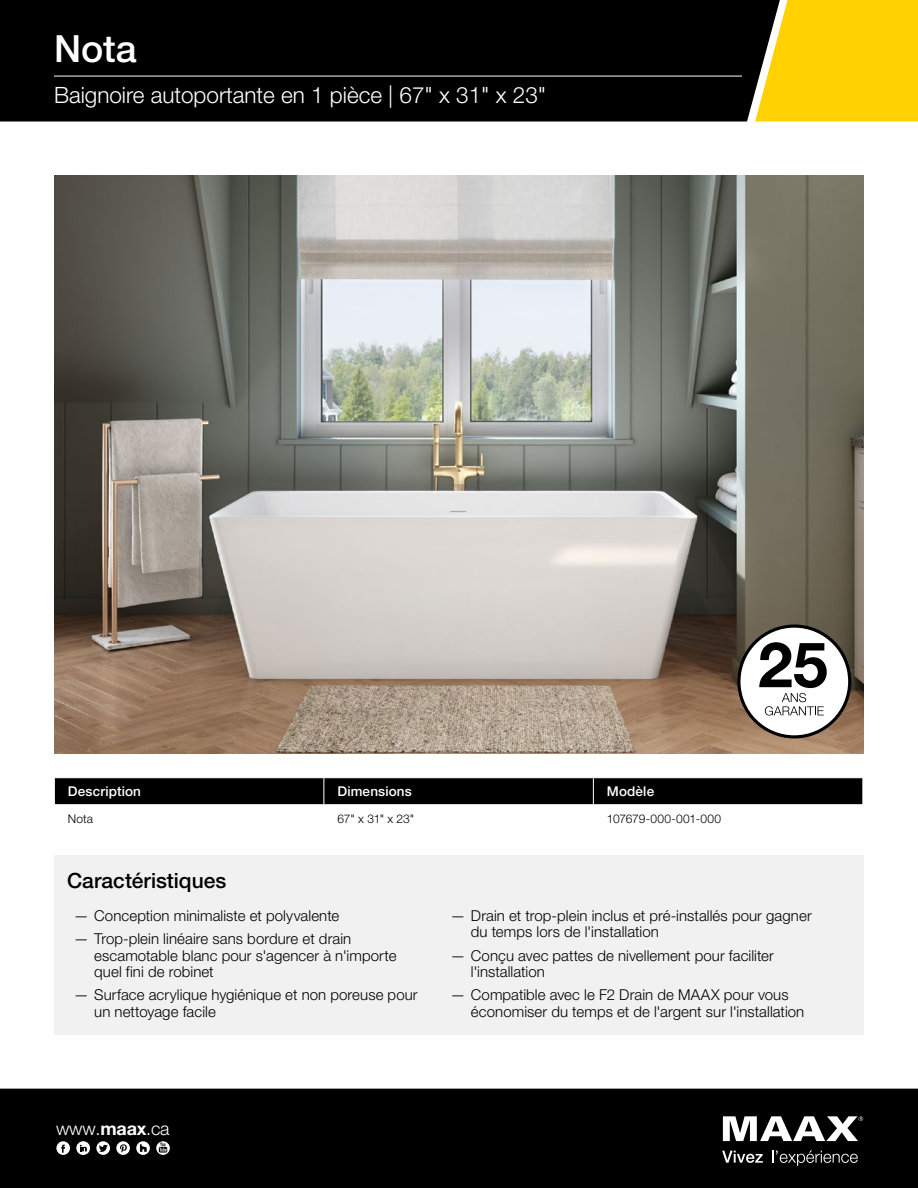
<style>
.page{position:relative;width:918px;height:1188px;background:#fff}
.page>*{position:absolute;margin:0;border:0;box-sizing:border-box;transform-origin:0 0}
.t1{font:500 37.5px "Helvetica Neue LT Std";color:#fff}
.t2{font:300 22.5px "Helvetica Neue LT Std";color:#fff}
.t3{font:500 21px "Helvetica Neue LT Std";color:#000}
.t4{font:300 18px "Helvetica Neue LT Std";color:#fff}
.t5{font:15.75px "Helvetica";letter-spacing:.015em;color:#fff}
.t6{font:300 15px/16.5px "Helvetica Neue LT Std";letter-spacing:.005em;color:#000}
.t7{font:500 13.5px "Helvetica Neue LT Std";letter-spacing:.01em;color:#fff}
.t8{font:300 12px "Helvetica Neue LT Std";letter-spacing:-.005em;color:#000}
.s1{font-weight:700}
</style>
<div class="page">
<div style="left:0;top:1089px;width:918px;height:99px;background:#000"></div>
<svg style="left:116px;top:1141px;width:14px;height:14px"></svg>
<svg style="left:120px;top:1144px;width:7px;height:8px"></svg>
<div style="left:56px;top:1141px;width:14px;height:14px;background:#fff;border-radius:50%"></div>
<svg style="left:61px;top:1145px;width:4px;height:8px"></svg>
<svg style="left:76px;top:1141px;width:14px;height:14px"></svg>
<svg style="left:156px;top:1141px;width:14px;height:14px"></svg>
<svg style="left:159px;top:1142px;width:8px;height:11px"></svg>
<svg style="left:96px;top:1141px;width:14px;height:14px"></svg>
<svg style="left:99px;top:1145px;width:9px;height:7px"></svg>
<svg style="left:136px;top:1141px;width:14px;height:14px"></svg>
<svg style="left:140px;top:1144px;width:7px;height:8px"></svg>
<svg style="left:722px;top:1151px;width:41px;height:12px"></svg>
<svg style="left:772px;top:1150px;width:86px;height:16px"></svg>
<svg style="left:723px;top:1116px;width:140px;height:25px"></svg>
<img style="left:54px;top:176px;width:810px;height:578px">
<div style="left:780px;top:0;width:138px;height:122px;background:#ffd100"></div>
<div style="left:0;top:0;width:780px;height:122px;background:#000"></div>
<hr style="left:54px;top:76px;width:688px;height:1px;background:#fff">
<svg style="left:54px;top:778px;width:809px;height:27px;background:#0b0b0b"></svg>
<div style="left:54px;top:855px;width:810px;height:180px;background:#f1f1f2"></div>
<svg style="left:737px;top:625px;width:114px;height:113px"></svg>
<h1 class="t1" style="left:54px;top:26px;width:84px">Nota</h1>
<h2 class="t2" style="left:54px;top:81px;width:494px">Baignoire autoportante en 1 pièce | 67" x 31" x 23"</h2>
<p class="t7" style="left:68px;top:783px;width:75px">Description</p>
<p class="t7" style="left:337px;top:783px;width:76px">Dimensions</p>
<p class="t7" style="left:607px;top:783px;width:49px">Modèle</p>
<p class="t8" style="left:68px;top:811px;width:27px">Nota</p>
<p class="t8" style="left:337px;top:811px;width:78px">67" x 31" x 23"</p>
<p class="t8" style="left:607px;top:811px;width:116px">107679-000-001-000</p>
<h3 class="t3" style="left:67px;top:868px;width:161px">Caractéristiques</h3>
<p class="t6" style="left:74px;top:907px;width:267px">— Conception minimaliste et polyvalente</p>
<p class="t6" style="left:94px;top:930px;width:304px;text-indent:-20px">— Trop-plein linéaire sans bordure et drain escamotable blanc pour s'agencer à n'importe quel fini de robinet</p>
<p class="t6" style="left:94px;top:986px;width:325px;text-indent:-20px">— Surface acrylique hygiénique et non poreuse pour un nettoyage facile</p>
<p class="t6" style="left:471px;top:907px;width:342px;text-indent:-20px">— Drain et trop-plein inclus et pré-installés pour gagner du temps lors de l'installation</p>
<p class="t6" style="left:471px;top:947px;width:305px;text-indent:-20px">— Conçu avec pattes de nivellement pour faciliter l'installation</p>
<p class="t6" style="left:471px;top:986px;width:335px;text-indent:-20px">— Compatible avec le F2 Drain de MAAX pour vous économiser du temps et de l'argent sur l'installation</p>
<p class="t4" style="left:56px;top:1118px;width:115px">www.<span class="s1">maax</span>.ca</p>
<p class="t5" style="left:56px;top:1118px;width:116px">www.<span class="s1">maax</span>.com</p>
</div>
